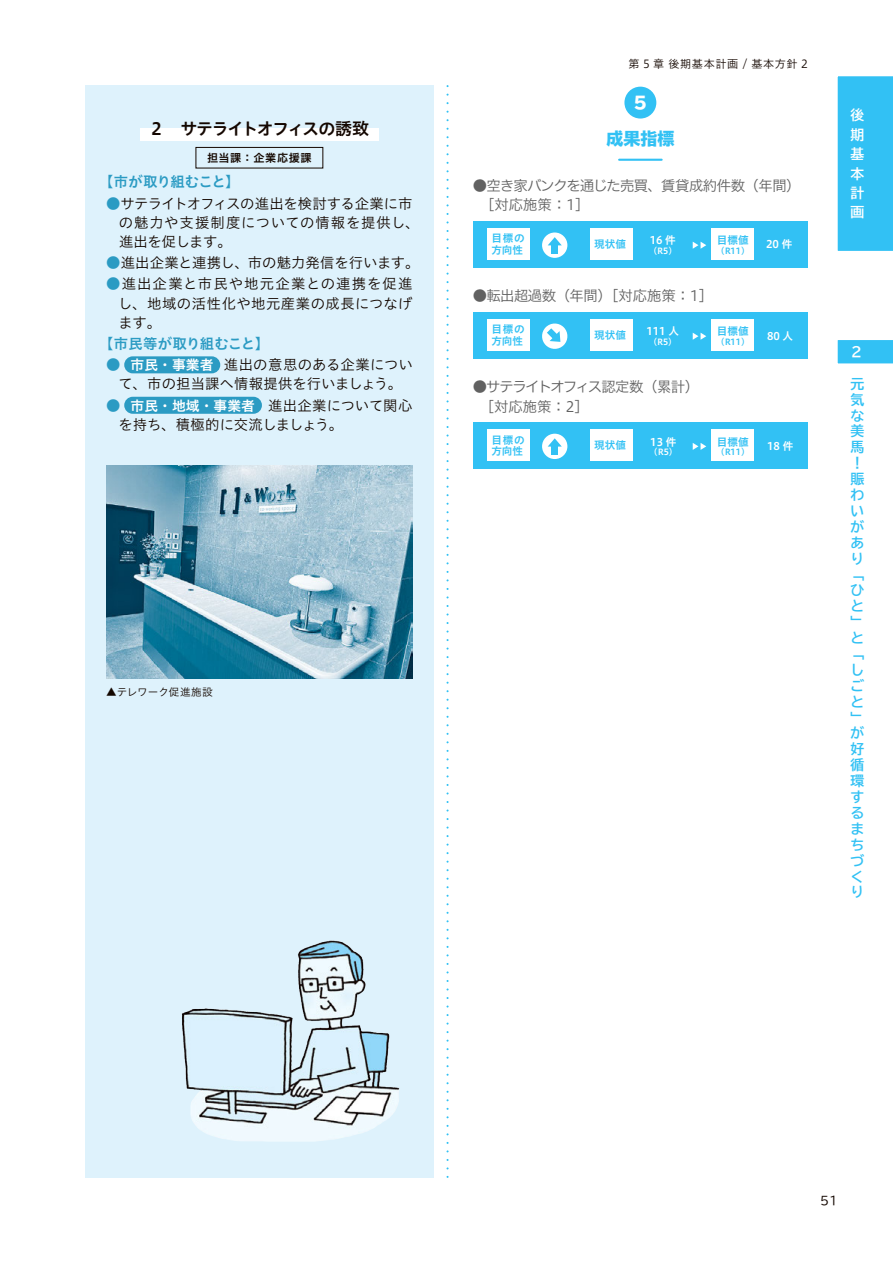
<style>
.page{position:relative;width:893px;height:1263px;background:#fff}
.page>*{position:absolute;margin:0;border:0;box-sizing:border-box;transform-origin:0 0}
.t1{font:16.95px "Hiragino UD Sans Std N W6";letter-spacing:-.09em;color:#140700}
.t2{font:800 16.95px "TBUD Go Std";color:#32c1f4}
.t3{font:800 16.95px "TBUD Go Std";color:#fff}
.t4{font:14.4px/19.2px "Hiragino UD Sans Std N W3";letter-spacing:.015em;color:#140700}
.t5{font:14.4px/19.2px "Hiragino UD Sans F Std N W3";letter-spacing:-.045em;color:#616161}
.t6{font:14.4px/19.2px "Hiragino UD Sans Std N W3";letter-spacing:-.01em;color:#140700}
.t7{font:14.4px/19.2px "Hiragino UD Sans F Std N W3";letter-spacing:-.075em;color:#616161}
.t8{font:14.4px "Hiragino UD Sans Std N W6";letter-spacing:.005em;color:#2b9bc3}
.t9{font:14.4px "Hiragino UD Sans Std N W6";letter-spacing:-.04em;color:#2b9bc3}
.t10{font:700 13.8px/15.9px "TBUD Go Std";color:#32c1f4}
.t11{font:13.8px "Hiragino UD Sans Std N W6";color:#fff}
.t12{font:700 13.8px/19.4px "TBUD Go Std";color:#fff;text-align:justify}
.t13{font:11.7px "TBUD Go Std";color:#140700}
.t14{font:11.1px "Hiragino UD Sans Std N W3";letter-spacing:.05em;color:#140700}
.t15{font:11.1px "Hiragino UD Sans Std N W6";letter-spacing:.05em;color:#140700}
.t16{font:10.65px/11.7px "Hiragino UD Sans Std N W6";color:#32c1f4}
.t17{font:10.65px "Hiragino UD Sans Std N W6";color:#fff}
.t18{font:10.65px "Hiragino UD Sans Std N W3";color:#140700}
.t19{font:8.55px "Hiragino UD Sans Std N W6";color:#32c1f4}
.t20{font:8.55px "Hiragino UD Sans Std N W6";color:#fff}
.s1{color:#2b9bc3}
</style>
<div class="page">
<svg style="left:446px;top:95px;width:3px;height:1083px"></svg>
<div style="left:85px;top:85px;width:349px;height:1093px;background:#def2fc"></div>
<div style="left:140px;top:128px;width:238px;height:13px;background:#fff"></div>
<div style="left:196px;top:147px;width:127px;height:21px;border:1px solid #140700"></div>
<div style="left:624px;top:87px;width:32px;height:32px;background:#32c1f4;border-radius:50%"></div>
<hr style="left:619px;top:159px;width:43px;height:2px;background:#32c1f4">
<div style="left:473px;top:221px;width:335px;height:46px;background:#32c1f4"></div>
<div style="left:487px;top:228px;width:42px;height:32px;background:#fff"></div>
<div style="left:712px;top:228px;width:42px;height:32px;background:#fff"></div>
<div style="left:590px;top:228px;width:42px;height:32px;background:#fff"></div>
<svg style="left:693px;top:242px;width:13px;height:7px"></svg>
<div style="left:542px;top:232px;width:25px;height:26px;background:#fff;border-radius:50%"></div>
<div style="left:552px;top:243px;width:6px;height:10px;background:#32c1f4"></div>
<svg style="left:548px;top:237px;width:14px;height:8px"></svg>
<div style="left:473px;top:312px;width:335px;height:46px;background:#32c1f4"></div>
<div style="left:487px;top:319px;width:42px;height:32px;background:#fff"></div>
<div style="left:712px;top:319px;width:42px;height:32px;background:#fff"></div>
<div style="left:590px;top:319px;width:42px;height:32px;background:#fff"></div>
<svg style="left:693px;top:333px;width:13px;height:7px"></svg>
<svg style="left:542px;top:323px;width:26px;height:26px"></svg>
<div style="left:473px;top:422px;width:335px;height:47px;background:#32c1f4"></div>
<div style="left:487px;top:430px;width:42px;height:31px;background:#fff"></div>
<div style="left:712px;top:430px;width:42px;height:31px;background:#fff"></div>
<div style="left:590px;top:430px;width:42px;height:31px;background:#fff"></div>
<svg style="left:693px;top:443px;width:13px;height:7px"></svg>
<div style="left:542px;top:434px;width:25px;height:25px;background:#fff;border-radius:50%"></div>
<div style="left:552px;top:444px;width:6px;height:10px;background:#32c1f4"></div>
<svg style="left:548px;top:438px;width:14px;height:9px"></svg>
<img style="left:106px;top:465px;width:306px;height:213px">
<img style="left:182px;top:940px;width:218px;height:202px">
<div style="left:124px;top:397px;width:138px;height:17px;background:#2b9bc3;border-radius:9px"></div>
<div style="left:124px;top:356px;width:96px;height:17px;background:#2b9bc3;border-radius:9px"></div>
<div style="left:837px;top:76px;width:56px;height:175px;background:#32c1f4"></div>
<svg style="left:837px;top:340px;width:56px;height:24px"></svg>
<p class="t1" style="left:148px;top:115px;width:223px">２　サテライトオフィスの誘致</p>
<p class="t9" style="left:99px;top:171px;width:142px">【市が取り組むこと】</p>
<p class="t4" style="left:119px;top:193px;width:302px;text-indent:-13px"><span class="s1">●</span>サテライトオフィスの進出を検討する企業に市の魅力や支援制度についての情報を提供し、進出を促します。</p>
<p class="t4" style="left:106px;top:252px;width:315px"><span class="s1">●</span>進出企業と連携し、市の魅力発信を行います。</p>
<p class="t4" style="left:118px;top:274px;width:296px;text-align:justify;text-indent:-12px"><span class="s1">●</span>進出企業と市民や地元企業との連携を促進し、地域の活性化や地元産業の成長につなげます。</p>
<p class="t8" style="left:99px;top:332px;width:171px">【市民等が取り組むこと】</p>
<p class="t4" style="left:106px;top:354px;width:308px;text-align:center"><span class="s1">●</span>　　　　　　　進出の意思のある企業について、市の担当課へ情報提供を行いましょう。</p>
<p class="t6" style="left:119px;top:395px;width:295px;text-indent:-12px"><span class="s1">●</span>　　　　　　　　　　進出企業について関心を持ち、積極的に交流しましょう。</p>
<p class="t15" style="left:207px;top:149px;width:106px">担当課：企業応援課</p>
<p class="t11" style="left:131px;top:354px;width:84px">市民・事業者</p>
<p class="t11" style="left:131px;top:395px;width:126px">市民・地域・事業者</p>
<p class="t18" style="left:106px;top:684px;width:108px">▲テレワーク促進施設</p>
<p class="t14" style="left:629px;top:55px;width:181px">第 5 章 後期基本計画 / 基本方針 2</p>
<p class="t3" style="left:633px;top:93px;width:15px">5</p>
<p class="t2" style="left:606px;top:129px;width:70px">成果指標</p>
<p class="t5" style="left:473px;top:175px;width:329px">●空き家バンクを通じた売買、賃貸成約件数（年間）　［対応施策：1］</p>
<p class="t16" style="left:491px;top:232px;width:35px">目標の方向性</p>
<p class="t16" style="left:594px;top:238px;width:33px">現状値</p>
<p class="t16" style="left:717px;top:234px;width:33px">目標値</p>
<p class="t17" style="left:766px;top:236px;width:28px">20 件</p>
<p class="t17" style="left:650px;top:232px;width:28px">16 件</p>
<p class="t20" style="left:649px;top:244px;width:30px">（R5）</p>
<p class="t5" style="left:473px;top:286px;width:242px">●転出超過数（年間）［対応施策：1］</p>
<p class="t16" style="left:491px;top:323px;width:35px">目標の方向性</p>
<p class="t16" style="left:594px;top:329px;width:33px">現状値</p>
<p class="t17" style="left:646px;top:323px;width:34px">111 人</p>
<p class="t19" style="left:716px;top:244px;width:35px">（R11）</p>
<p class="t16" style="left:717px;top:325px;width:33px">目標値</p>
<p class="t17" style="left:767px;top:328px;width:28px">80 人</p>
<p class="t20" style="left:649px;top:335px;width:30px">（R5）</p>
<p class="t19" style="left:716px;top:335px;width:35px">（R11）</p>
<p class="t7" style="left:473px;top:377px;width:228px">●サテライトオフィス認定数（累計）　［対応施策：2］</p>
<p class="t16" style="left:491px;top:433px;width:35px">目標の方向性</p>
<p class="t16" style="left:594px;top:439px;width:33px">現状値</p>
<p class="t17" style="left:650px;top:433px;width:28px">13 件</p>
<p class="t20" style="left:649px;top:446px;width:30px">（R5）</p>
<p class="t16" style="left:717px;top:435px;width:33px">目標値</p>
<p class="t17" style="left:767px;top:438px;width:28px">18 件</p>
<p class="t19" style="left:716px;top:446px;width:35px">（R11）</p>
<p class="t12" style="left:850px;top:106px;width:15px">後期基本計画</p>
<p class="t12" style="left:851px;top:343px;width:12px">2</p>
<p class="t10" style="left:850px;top:376px;width:15px">元気な美馬！賑わいがあり「ひと」と「しごと」が好循環するまちづくり</p>
<p class="t13" style="left:820px;top:1191px;width:19px">51</p>
</div>
